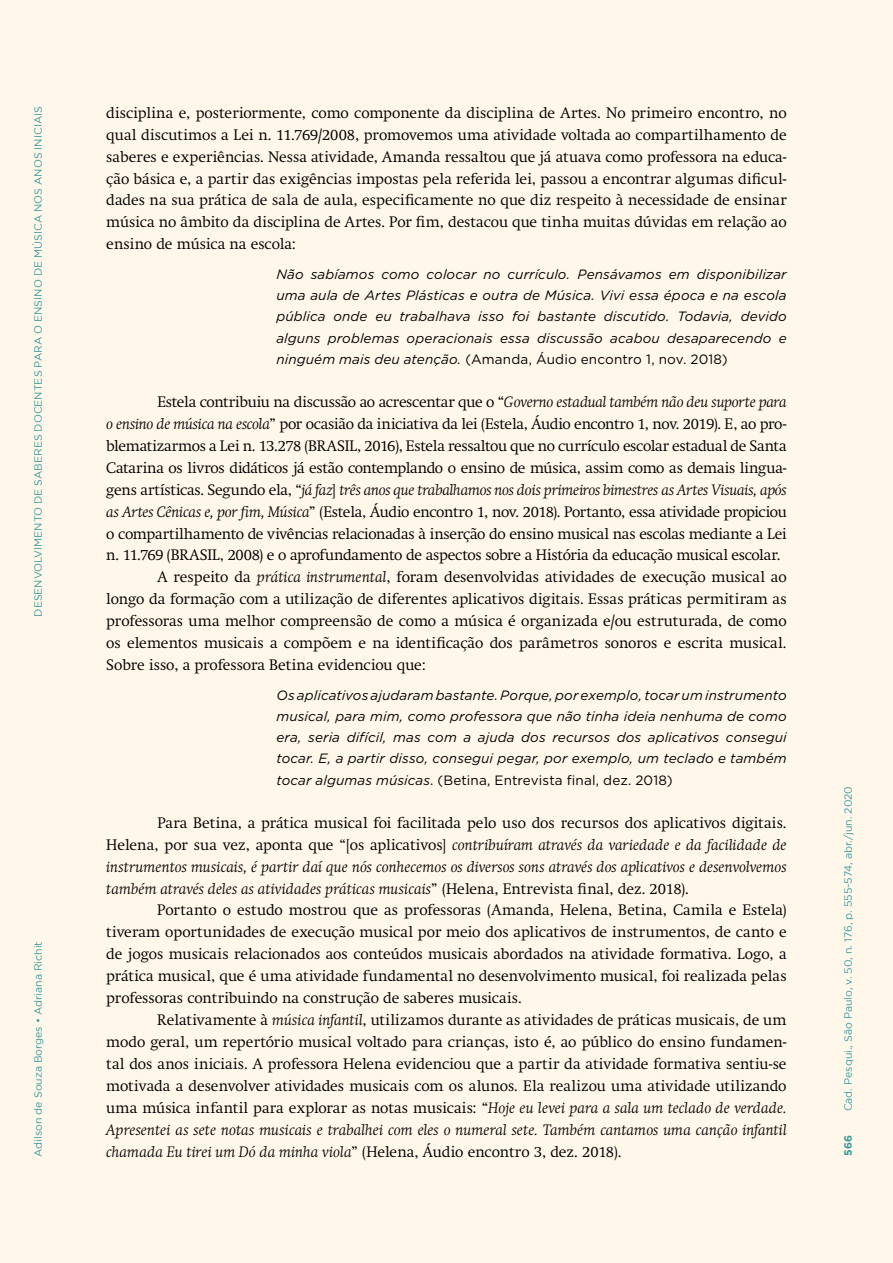
<style>
.page{position:relative;width:893px;height:1263px;background:#fff7ea}
.page>*{position:absolute;margin:0;border:0;box-sizing:border-box;transform-origin:0 0}
.t1{font:300 15px/21.9px "Swift";letter-spacing:-.01em;color:#000;text-align:justify}
.t2{font:italic 300 15px/21.9px "Swift";letter-spacing:-.005em;color:#000;text-align:justify}
.t3{font:italic 13.5px/21.1px "Gotham HTF";letter-spacing:.01em;color:#000;text-align:justify}
.t4{font:10.5px "Gotham";color:#389fa9}
.t5{font:700 10.5px "Gotham";color:#389fa9}
.s1{font-style:normal}
.s2{font-style:italic}
</style>
<div class="page">
<p class="t4" style="left:32px;top:617px;width:512px;rotate:-90deg">DESENVOLVIMENTO DE SABERES DOCENTES PARA O ENSINO DE MÚSICA NOS ANOS INICIAIS</p>
<p class="t1" style="left:106px;top:102px;width:682px">disciplina e, posteriormente, como componente da disciplina de Artes. No primeiro encontro, no qual discutimos a Lei n. 11.769/2008, promovemos uma atividade voltada ao compartilhamento de saberes e experiências. Nessa atividade, Amanda ressaltou que já atuava como professora na educa&shy;ção básica e, a partir das exigências impostas pela referida lei, passou a encontrar algumas dificul&shy;dades na sua prática de sala de aula, especificamente no que diz respeito à necessidade de ensinar música no âmbito da disciplina de Artes. Por fim, destacou que tinha muitas dúvidas em relação ao ensino de música na escola:</p>
<p class="t3" style="left:276px;top:264px;width:512px">Não sabíamos como colocar no currículo. Pensávamos em disponibilizar uma aula de Artes Plásticas e outra de Música. Vivi essa época e na escola pública onde eu trabalhava isso foi bastante discutido. Todavia, devido alguns problemas operacionais essa discussão acabou desaparecendo e ninguém mais deu atenção. <span class="s1">(Amanda, Áudio encontro 1, nov. 2018)</span></p>
<p class="t1" style="left:157px;top:391px;width:631px">Estela contribuiu na discussão ao acrescentar que o “<span class="s2">Governo estadual também não deu suporte para</span></p>
<p class="t1" style="left:106px;top:413px;width:682px"><span class="s2">o ensino de música na escola</span>” por ocasião da iniciativa da lei (Estela, Áudio encontro 1, nov. 2019). E, ao pro-</p>
<p class="t1" style="left:106px;top:435px;width:682px">blematizarmos a Lei n. 13.278 (BRASIL, 2016), Estela ressaltou que no currículo escolar estadual de Santa</p>
<p class="t1" style="left:106px;top:457px;width:682px">Catarina os livros didáticos já estão contemplando o ensino de música, assim como as demais lingua-</p>
<p class="t2" style="left:106px;top:479px;width:682px"><span class="s1">gens artísticas. Segundo ela, “</span>já faz<span class="s1">]</span> três anos que trabalhamos nos dois primeiros bimestres as Artes Visuais, após</p>
<p class="t1" style="left:106px;top:500px;width:682px"><span class="s2">as Artes Cênicas e, por fim, Música</span>” (Estela, Áudio encontro 1, nov. 2018). Portanto, essa atividade propiciou</p>
<p class="t1" style="left:106px;top:522px;width:682px">o compartilhamento de vivências relacionadas à inserção do ensino musical nas escolas mediante a Lei</p>
<p class="t1" style="left:106px;top:544px;width:676px">n. 11.769 (BRASIL, 2008) e o aprofundamento de aspectos sobre a História da educação musical escolar.</p>
<p class="t1" style="left:157px;top:566px;width:631px">A respeito da <span class="s2">prática instrumental</span>, foram desenvolvidas atividades de execução musical ao</p>
<p class="t1" style="left:106px;top:588px;width:682px">longo da formação com a utilização de diferentes aplicativos digitais. Essas práticas permitiram as</p>
<p class="t1" style="left:106px;top:610px;width:682px">professoras uma melhor compreensão de como a música é organizada e/ou estruturada, de como</p>
<p class="t1" style="left:106px;top:632px;width:682px">os elementos musicais a compõem e na identificação dos parâmetros sonoros e escrita musical.</p>
<p class="t1" style="left:106px;top:654px;width:321px">Sobre isso, a professora Betina evidenciou que:</p>
<p class="t3" style="left:276px;top:684px;width:512px">Os aplicativos ajudaram bastante. Porque, por exemplo, tocar um instrumento musical, para mim, como professora que não tinha ideia nenhuma de como era, seria difícil, mas com a ajuda dos recursos dos aplicativos consegui tocar. E, a partir disso, consegui pegar, por exemplo, um teclado e também tocar algumas músicas<span class="s1">. (Betina, Entrevista final, dez. 2018)</span></p>
<p class="t2" style="left:106px;top:812px;width:682px;text-indent:51px"><span class="s1">Para Betina, a prática musical foi facilitada pelo uso dos recursos dos aplicativos digitais.<br>Helena, por sua vez, aponta que “[os aplicativos]</span> contribuíram através da variedade e da facilidade de instrumentos musicais, é partir daí que nós conhecemos os diversos sons através dos aplicativos e desenvolvemos também através deles as atividades práticas musicais<span class="s1">” (Helena, Entrevista final, dez. 2018).</span></p>
<p class="t1" style="left:106px;top:899px;width:682px;text-indent:51px">Portanto o estudo mostrou que as professoras (Amanda, Helena, Betina, Camila e Estela) tiveram oportunidades de execução musical por meio dos aplicativos de instrumentos, de canto e de jogos musicais relacionados aos conteúdos musicais abordados na atividade formativa. Logo, a prática musical, que é uma atividade fundamental no desenvolvimento musical, foi realizada pelas professoras contribuindo na construção de saberes musicais.</p>
<p class="t1" style="left:106px;top:1009px;width:682px;text-indent:51px">Relativamente à <span class="s2">música infantil</span>, utilizamos durante as atividades de práticas musicais, de um modo geral, um repertório musical voltado para crianças, isto é, ao público do ensino fundamen&shy;tal dos anos iniciais. A professora Helena evidenciou que a partir da atividade formativa sentiu-se motivada a desenvolver atividades musicais com os alunos. Ela realizou uma atividade utilizando uma música infantil para explorar as notas musicais: “<span class="s2">Hoje eu levei para a sala um teclado de verdade.<br>Apresentei as sete notas musicais e trabalhei com eles o numeral sete. Também cantamos uma canção infantil chamada Eu tirei um Dó da minha viola</span>” (Helena, Áudio encontro 3, dez. 2018).</p>
<p class="t4" style="left:32px;top:1157px;width:217px;rotate:-90deg">Adilson de Souza Borges • Adriana Richit</p>
<p class="t4" style="left:842px;top:1111px;width:327px;rotate:-90deg">Cad. Pesqui., São Paulo, v. 50, n. 176, p. 555-574, abr./jun. 2020</p>
<p class="t5" style="left:842px;top:1155px;width:22px;rotate:-90deg">566</p>
</div>
